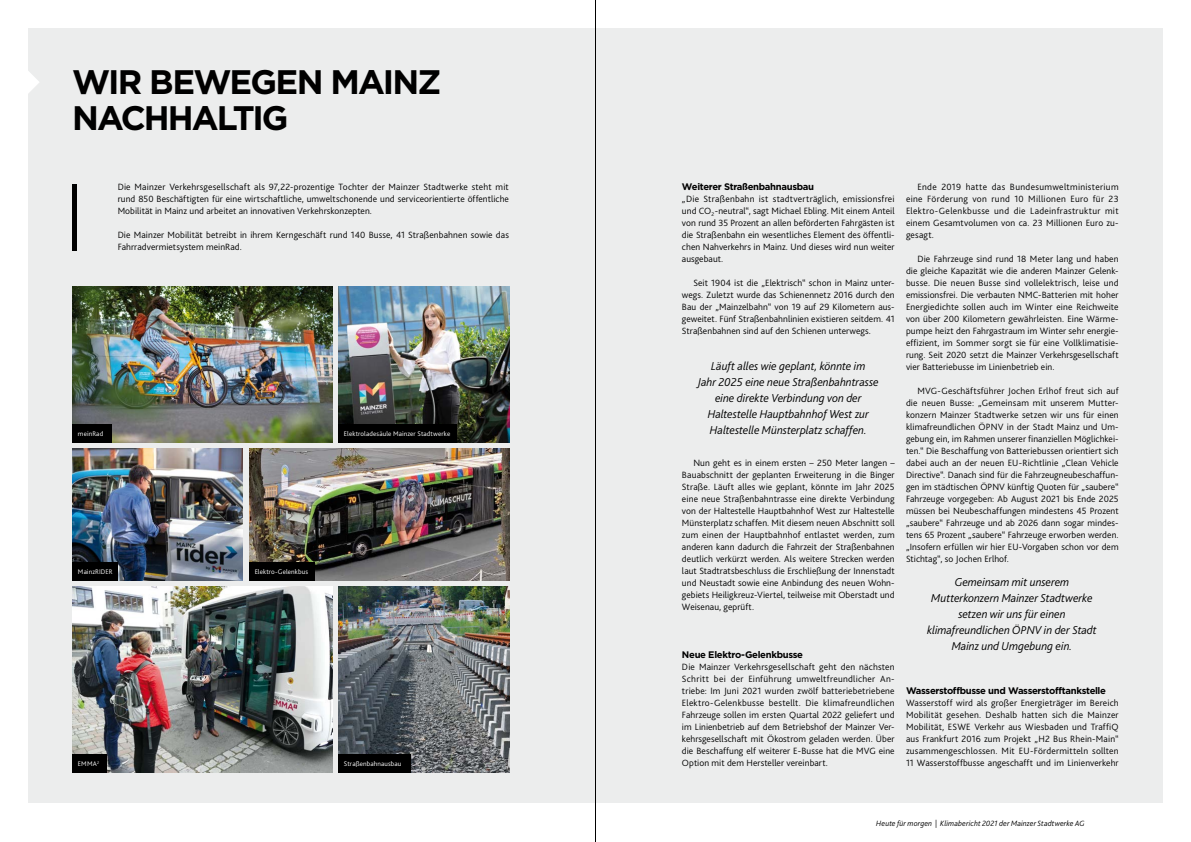
<style>
.page{position:relative;width:1191px;height:842px;background:#fff}
.page>*{position:absolute;margin:0;border:0;box-sizing:border-box;transform-origin:0 0}
.t1{font:700 34px/36px "Gotham";letter-spacing:-.06em;color:#000}
.t2{font:italic 300 12px/16px "Bliss";letter-spacing:-.005em;color:#000;text-align:center}
.t3{font:300 9.5px/12px "Bliss";letter-spacing:.005em;color:#000;text-align:justify}
.t4{font:700 9.5px "Gotham";letter-spacing:-.035em;color:#000}
.t5{font:italic 300 8px "Bliss";letter-spacing:.01em;color:#000}
.t6{font:300 7px "Bliss";letter-spacing:.02em;color:#fff}
</style>
<div class="page">
<div style="left:28px;top:28px;width:1134px;height:774px;background:#eceded"></div>
<svg style="left:28px;top:71px;width:11px;height:22px"></svg>
<div style="left:72px;top:184px;width:5px;height:66px;background:#000"></div>
<img style="left:72px;top:448px;width:171px;height:132px">
<img style="left:249px;top:448px;width:260px;height:132px">
<img style="left:72px;top:286px;width:260px;height:156px">
<img style="left:72px;top:586px;width:260px;height:186px">
<img style="left:338px;top:286px;width:171px;height:156px">
<img style="left:338px;top:586px;width:171px;height:186px">
<div style="left:72px;top:424px;width:40px;height:18px;background:#000"></div>
<div style="left:338px;top:424px;width:119px;height:18px;background:#000"></div>
<div style="left:249px;top:562px;width:66px;height:18px;background:#000"></div>
<div style="left:72px;top:562px;width:46px;height:18px;background:#000"></div>
<div style="left:72px;top:754px;width:34px;height:18px;background:#000"></div>
<div style="left:338px;top:754px;width:73px;height:18px;background:#000"></div>
<hr style="left:595px;top:0;width:1px;height:842px;background:#000">
<h1 class="t1" style="left:72px;top:64px;width:371px">WIR BEWEGEN MAINZ<br>NACHHALTIG</h1>
<p class="t3" style="left:118px;top:181px;width:393px">Die Mainzer Verkehrsgesellschaft als 97,22-prozentige Tochter der Mainzer Stadtwerke steht mit rund 850 Beschäftigten für eine wirtschaftliche, umweltschonende und serviceorientierte öffentliche Mobilität in Mainz und arbeitet an innovativen Verkehrskonzepten.</p>
<p class="t3" style="left:118px;top:229px;width:393px">Die Mainzer Mobilität betreibt in ihrem Kerngeschäft rund 140 Busse, 41 Straßenbahnen sowie das<br>Fahrradvermietsystem meinRad.</p>
<p class="t6" style="left:78px;top:430px;width:27px">meinRad</p>
<p class="t6" style="left:344px;top:430px;width:108px">Elektroladesäule Mainzer Stadtwerke</p>
<p class="t6" style="left:78px;top:568px;width:36px">MainzRIDER</p>
<p class="t6" style="left:255px;top:568px;width:55px">Elektro-Gelenkbus</p>
<p class="t6" style="left:78px;top:760px;width:23px">EMMA<sup>2</sup></p>
<p class="t6" style="left:344px;top:760px;width:59px">Straßenbahnausbau</p>
<p class="t4" style="left:682px;top:181px;width:134px">Weiterer Straßenbahnausbau</p>
<p class="t3" style="left:682px;top:193px;width:214px">„Die Straßenbahn ist stadtverträglich, emissionsfrei und CO<sub>2</sub>-neutral“, sagt Michael Ebling. Mit einem Anteil von rund 35 Prozent an allen beförderten Fahrgästen ist die Straßenbahn ein wesentliches Element des öffentli&shy;chen Nahverkehrs in Mainz. Und dieses wird nun weiter ausgebaut.</p>
<p class="t3" style="left:682px;top:277px;width:214px;text-indent:11px">Seit 1904 ist die „Elektrisch“ schon in Mainz unter&shy;wegs. Zuletzt wurde das Schienennetz 2016 durch den Bau der „Mainzelbahn“ von 19 auf 29 Kilometern aus&shy;geweitet. Fünf Straßenbahnlinien existieren seitdem. 41<br>Straßenbahnen sind auf den Schienen unterwegs.</p>
<p class="t2" style="left:698px;top:358px;width:182px">Läuft alles wie geplant, könnte im<br>Jahr 2025 eine neue Straßenbahntrasse eine direkte Verbindung von der Haltestelle Hauptbahnhof West zur Haltestelle Münsterplatz schaffen.</p>
<p class="t3" style="left:682px;top:457px;width:214px;text-indent:11px">Nun geht es in einem ersten – 250 Meter langen – Bauabschnitt der geplanten Erweiterung in die Binger Straße. Läuft alles wie geplant, könnte im Jahr 2025 eine neue Straßenbahntrasse eine direkte Verbindung von der Haltestelle Hauptbahnhof West zur Haltestelle Münsterplatz schaffen. Mit diesem neuen Abschnitt soll zum einen der Hauptbahnhof entlastet werden, zum anderen kann dadurch die Fahrzeit der Straßenbahnen deutlich verkürzt werden. Als weitere Strecken werden laut Stadtratsbeschluss die Erschließung der Innenstadt und Neustadt sowie eine Anbindung des neuen Wohn&shy;gebiets Heiligkreuz-Viertel, teilweise mit Oberstadt und Weisenau, geprüft.</p>
<p class="t4" style="left:682px;top:649px;width:123px">Neue Elektro-Gelenkbusse</p>
<p class="t3" style="left:682px;top:661px;width:214px">Die Mainzer Verkehrsgesellschaft geht den nächsten Schritt bei der Einführung umweltfreundlicher An&shy;triebe: Im Juni 2021 wurden zwölf batteriebetriebene Elektro-Gelenkbusse bestellt. Die klimafreundlichen Fahrzeuge sollen im ersten Quartal 2022 geliefert und im Linienbetrieb auf dem Betriebshof der Mainzer Ver&shy;kehrsgesellschaft mit Ökostrom geladen werden. Über die Beschaffung elf weiterer E-Busse hat die MVG eine Option mit dem Hersteller vereinbart.</p>
<p class="t3" style="left:906px;top:181px;width:214px;text-indent:11px">Ende 2019 hatte das Bundesumweltministerium eine Förderung von rund 10 Millionen Euro für 23<br>Elektro-Gelenkbusse und die Ladeinfrastruktur mit einem Gesamtvolumen von ca. 23 Millionen Euro zu&shy;gesagt.</p>
<p class="t3" style="left:906px;top:253px;width:214px;text-indent:11px">Die Fahrzeuge sind rund 18 Meter lang und haben die gleiche Kapazität wie die anderen Mainzer Gelenk&shy;busse. Die neuen Busse sind vollelektrisch, leise und emissionsfrei. Die verbauten NMC-Batterien mit hoher Energiedichte sollen auch im Winter eine Reichweite von über 200 Kilometern gewährleisten. Eine Wärme&shy;pumpe heizt den Fahrgastraum im Winter sehr energie&shy;effizient, im Sommer sorgt sie für eine Vollklimatisie&shy;rung. Seit 2020 setzt die Mainzer Verkehrsgesellschaft vier Batteriebusse im Linienbetrieb ein.</p>
<p class="t3" style="left:906px;top:385px;width:214px;text-indent:11px">MVG-Geschäftsführer Jochen Erlhof freut sich auf die neuen Busse: „Gemeinsam mit unserem Mutter&shy;konzern Mainzer Stadtwerke setzen wir uns für einen klimafreundlichen ÖPNV in der Stadt Mainz und Um&shy;gebung ein, im Rahmen unserer finanziellen Möglichkei&shy;ten.“ Die Beschaffung von Batteriebussen orientiert sich dabei auch an der neuen EU-Richtlinie „Clean Vehicle Directive“. Danach sind für die Fahrzeugneubeschaffun&shy;gen im städtischen ÖPNV künftig Quoten für „saubere“ Fahrzeuge vorgegeben: Ab August 2021 bis Ende 2025 müssen bei Neubeschaffungen mindestens 45 Prozent „saubere“ Fahrzeuge und ab 2026 dann sogar mindes&shy;tens 65 Prozent „saubere“ Fahrzeuge erworben werden. „Insofern erfüllen wir hier EU-Vorgaben schon vor dem Stichtag“, so Jochen Erlhof.</p>
<p class="t2" style="left:927px;top:574px;width:171px">Gemeinsam mit unserem<br>Mutterkonzern Mainzer Stadtwerke setzen wir uns für einen klimafreundlichen ÖPNV in der Stadt<br>Mainz und Umgebung ein.</p>
<p class="t4" style="left:906px;top:685px;width:201px">Wasserstoffbusse und Wasserstofftankstelle</p>
<p class="t3" style="left:906px;top:697px;width:214px">Wasserstoff wird als großer Energieträger im Bereich Mobilität gesehen. Deshalb hatten sich die Mainzer Mobilität, ESWE Verkehr aus Wiesbaden und TraffiQ aus Frankfurt 2016 zum Projekt „H2 Bus Rhein-Main“ zusammengeschlossen. Mit EU-Fördermitteln sollten 11 Wasserstoffbusse angeschafft und im Linienverkehr</p>
<p class="t5" style="left:876px;top:819px;width:210px">Heute für morgen | Klimabericht 2021 der Mainzer Stadtwerke AG</p>
</div>
